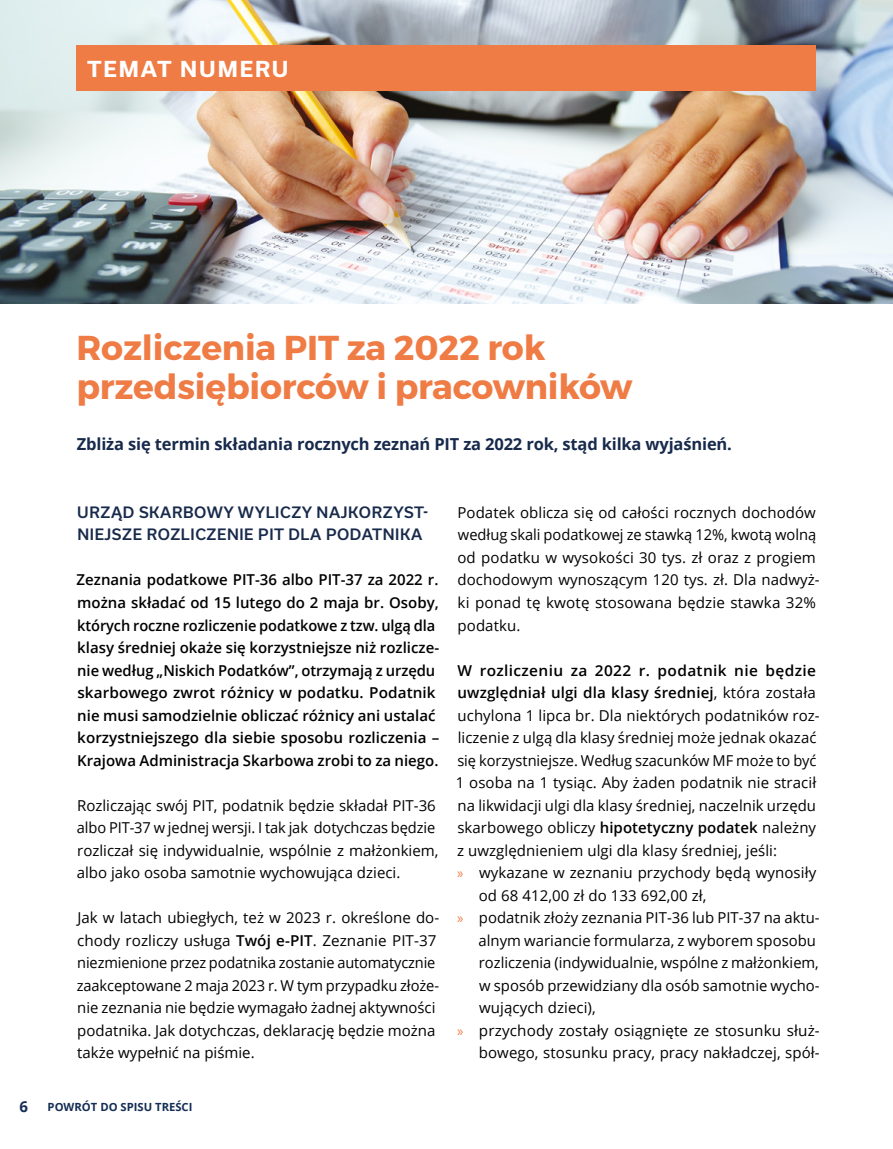
<style>
.page{position:relative;width:893px;height:1149px;background:#fff}
.page>*{position:absolute;margin:0;border:0;box-sizing:border-box;transform-origin:0 0}
.t1{font:34.5px/39px "Trueno Bd";letter-spacing:-.005em;color:#ef7b45}
.t2{font:700 21px "Usual";letter-spacing:.09em;color:#fff}
.t3{font:700 16.5px "Open Sans";letter-spacing:-.01em;color:#182a4b}
.t4{font:15px/22.5px "Open Sans";letter-spacing:.005em;color:#000}
.t5{font:600 15px/22.5px "Open Sans";color:#000}
.t6{font:500 15px/22.5px "Usual";letter-spacing:.04em;color:#182a4b}
.t7{font:600 15px "Open Sans";letter-spacing:.02em;color:#000}
.t8{font:700 15px "Open Sans";color:#152e55}
.t9{font:700 11.25px "Open Sans";color:#152e55}
.s1{font-weight:600}
.s2{font-weight:400}
.s3{font-family:"Myriad Pro";color:#ef7b45}
</style>
<div class="page">
<img style="left:0;top:0;width:893px;height:303px">
<div style="left:76px;top:46px;width:740px;height:45px;background:#ef7b45"></div>
<h2 class="t2" style="left:87px;top:57px;width:203px">TEMAT NUMERU</h2>
<h1 class="t1" style="left:76px;top:328px;width:558px">Rozliczenia PIT za 2022 rok przedsiębiorców i pracowników</h1>
<p class="t3" style="left:77px;top:432px;width:656px">Zbliża się termin składania rocznych zeznań PIT za 2022 rok, stąd kilka wyjaśnień.</p>
<p class="t6" style="left:77px;top:501px;width:353px">URZĄD SKARBOWY WYLICZY NAJKORZYST-<br>NIEJSZE ROZLICZENIE PIT DLA PODATNIKA</p>
<p class="t5" style="left:77px;top:568px;width:364px">Zeznania podatkowe PIT-36 albo PIT-37 za 2022 r. można składać od 15 lutego do 2 maja br. Osoby, których roczne rozliczenie podatkowe z tzw. ulgą dla klasy średniej okaże się korzystniejsze niż rozlicze&shy;nie według „Niskich Podatków”, otrzymają z urzędu skarbowego zwrot różnicy w podatku. Podatnik nie musi samodzielnie obliczać różnicy ani ustalać korzystniejszego dla siebie sposobu rozliczenia – Krajowa Administracja Skarbowa zrobi to za niego.</p>
<p class="t4" style="left:77px;top:793px;width:363px">Rozliczając swój PIT, podatnik będzie składał PIT-36 albo PIT-37 w jednej wersji. I tak jak dotychczas będzie rozliczał się indywidualnie, wspólnie z małżonkiem, albo jako osoba samotnie wychowująca dzieci.</p>
<p class="t4" style="left:77px;top:905px;width:364px">Jak w latach ubiegłych, też w 2023 r. określone do&shy;chody rozliczy usługa <span class="s1">Twój e-PIT</span>. Zeznanie PIT-37 niezmienione przez podatnika zostanie automatycznie zaakceptowane 2 maja 2023 r. W tym przypadku złoże&shy;nie zeznania nie będzie wymagało żadnej aktywności podatnika. Jak dotychczas, deklarację będzie można także wypełnić na piśmie.</p>
<p class="t8" style="left:20px;top:1095px;width:10px">6</p>
<p class="t9" style="left:48px;top:1098px;width:146px">POWRÓT DO SPISU TREŚCI</p>
<p class="t4" style="left:457px;top:500px;width:364px">Podatek oblicza się od całości rocznych dochodów według skali podatkowej ze stawką 12%, kwotą wolną od podatku w wysokości 30 tys. zł oraz z progiem dochodowym wynoszącym 120 tys. zł. Dla nadwyż&shy;ki ponad tę kwotę stosowana będzie stawka 32% podatku.</p>
<p class="t7" style="left:458px;top:659px;width:360px">W rozliczeniu za 2022 r. podatnik nie będzie</p>
<p class="t5" style="left:458px;top:680px;width:360px">uwzględniał ulgi dla klasy średniej<span class="s2">, która została</span></p>
<p class="t4" style="left:457px;top:703px;width:364px">uchylona 1 lipca br. Dla niektórych podatników roz-</p>
<p class="t4" style="left:458px;top:725px;width:360px">liczenie z ulgą dla klasy średniej może jednak okazać</p>
<p class="t4" style="left:457px;top:748px;width:361px">się korzystniejsze. Według szacunków MF może to być</p>
<p class="t4" style="left:456px;top:770px;width:362px">1 osoba na 1 tysiąc. Aby żaden podatnik nie stracił</p>
<p class="t4" style="left:458px;top:793px;width:360px">na likwidacji ulgi dla klasy średniej, naczelnik urzędu</p>
<p class="t4" style="left:457px;top:815px;width:360px">skarbowego obliczy <span class="s1">hipotetyczny podatek</span> należny</p>
<p class="t4" style="left:457px;top:838px;width:322px">z uwzględnieniem ulgi dla klasy średniej, jeśli:</p>
<p class="t4" style="left:457px;top:860px;width:361px"><span class="s3">»</span> wykazane w zeznaniu przychody będą wynosiły</p>
<p class="t4" style="left:479px;top:883px;width:229px">od 68 412,00 zł do 133 692,00 zł,</p>
<p class="t4" style="left:457px;top:905px;width:364px"><span class="s3">»</span> podatnik złoży zeznania PIT-36 lub PIT-37 na aktu-</p>
<p class="t4" style="left:478px;top:928px;width:339px">alnym wariancie formularza, z wyborem sposobu</p>
<p class="t4" style="left:479px;top:950px;width:341px">rozliczenia (indywidualnie, wspólne z małżonkiem,</p>
<p class="t4" style="left:479px;top:973px;width:342px">w sposób przewidziany dla osób samotnie wycho-</p>
<p class="t4" style="left:479px;top:995px;width:118px">wujących dzieci),</p>
<p class="t4" style="left:457px;top:1018px;width:364px"><span class="s3">»</span> przychody zostały osiągnięte ze stosunku służ-</p>
<p class="t4" style="left:479px;top:1040px;width:342px">bowego, stosunku pracy, pracy nakładczej, spół-</p>
</div>
